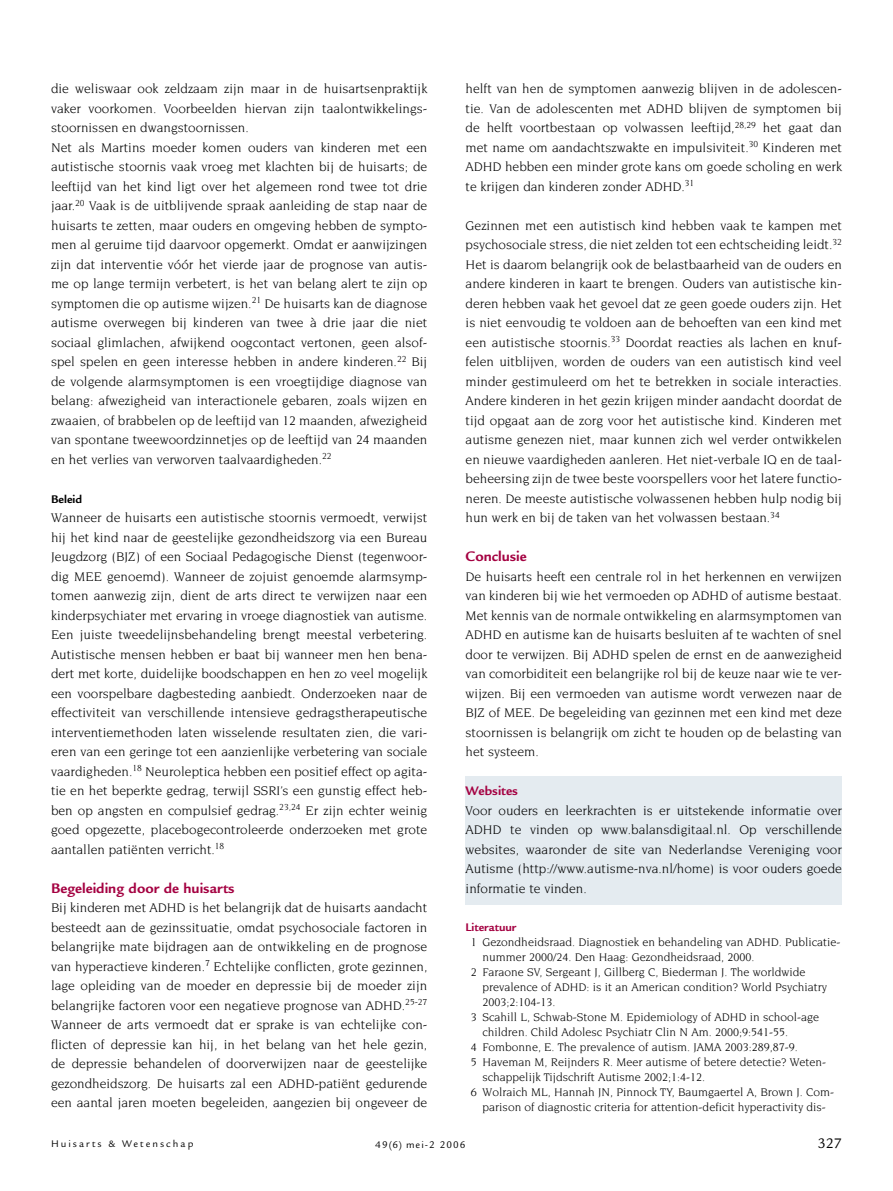
<style>
.page{position:relative;width:893px;height:1191px;background:#fff}
.page>*{position:absolute;margin:0;border:0;box-sizing:border-box;transform-origin:0 0}
.Kop1{font:700 15px "Legacy Sans";color:#a40041}
.t1{font:15px "Legacy Sans";color:#000}
.Blok{font:13.5px/19.5px "Novarese";color:#000;text-align:justify}
.Blokkop{font:700 13.5px "Legacy Sans";color:#a40041}
.Literatuurlijst{font:12px/15px "Novarese";color:#000}
.Literatuurkop{font:700 12px "Legacy Sans";color:#a40041}
.Kop2{font:700 12px "Legacy Sans";color:#000}
.t2{font:10.5px "Legacy Sans";letter-spacing:.19em;color:#000}
.t3{font:10.5px "Legacy Sans";letter-spacing:.1em;color:#000}
</style>
<div class="page">
<div style="left:466px;top:776px;width:376px;height:128px;background:#e4ebf0"></div>
<p class="Blok" style="left:51px;top:79px;width:378px">die weliswaar ook zeldzaam zijn maar in de huisartsenpraktijk vaker voorkomen. Voorbeelden hiervan zijn taalontwikkelings&shy;stoornissen en dwangstoornissen.</p>
<p class="Blok" style="left:51px;top:137px;width:378px">Net als Martins moeder komen ouders van kinderen met een autistische stoornis vaak vroeg met klachten bij de huisarts; de leeftijd van het kind ligt over het algemeen rond twee tot drie jaar.<sup>20</sup> Vaak is de uitblijvende spraak aanleiding de stap naar de huisarts te zetten, maar ouders en omgeving hebben de sympto&shy;men al geruime tijd daarvoor opgemerkt. Omdat er aanwijzingen zijn dat interventie vóór het vierde jaar de prognose van autis&shy;me op lange termijn verbetert, is het van belang alert te zijn op symptomen die op autisme wijzen.<sup>21</sup> De huisarts kan de diagnose autisme overwegen bij kinderen van twee à drie jaar die niet sociaal glimlachen, afwijkend oogcontact vertonen, geen alsof&shy;spel spelen en geen interesse hebben in andere kinderen.<sup>22</sup> Bij de volgende alarmsymptomen is een vroegtijdige diagnose van belang: afwezigheid van interactionele gebaren, zoals wijzen en zwaaien, of brabbelen op de leeftijd van 12 maanden, afwezigheid van spontane tweewoordzinnetjes op de leeftijd van 24 maanden en het verlies van verworven taalvaardigheden.<sup>22</sup></p>
<p class="Kop2" style="left:51px;top:492px;width:33px">Beleid</p>
<p class="Blok" style="left:51px;top:508px;width:378px">Wanneer de huisarts een autistische stoornis vermoedt, verwijst hij het kind naar de geestelijke gezondheidszorg via een Bureau Jeugdzorg (BJZ) of een Sociaal Pedagogische Dienst (tegenwoor&shy;dig MEE genoemd). Wanneer de zojuist genoemde alarmsymp&shy;tomen aanwezig zijn, dient de arts direct te verwijzen naar een kinderpsychiater met ervaring in vroege diagnostiek van autisme.<br>Een juiste tweedelijnsbehandeling brengt meestal verbetering.<br>Autistische mensen hebben er baat bij wanneer men hen bena&shy;dert met korte, duidelijke boodschappen en hen zo veel mogelijk een voorspelbare dagbesteding aanbiedt. Onderzoeken naar de effectiviteit van verschillende intensieve gedragstherapeutische interventiemethoden laten wisselende resultaten zien, die vari&shy;eren van een geringe tot een aanzienlijke verbetering van sociale vaardigheden.<sup>18</sup> Neuroleptica hebben een positief effect op agita&shy;tie en het beperkte gedrag, terwijl SSRI’s een gunstig effect heb&shy;ben op angsten en compulsief gedrag.<sup>23,24</sup> Er zijn echter weinig goed opgezette, placebogecontroleerde onderzoeken met grote aantallen patiënten verricht.<sup>18</sup></p>
<p class="Kop1" style="left:51px;top:879px;width:185px">Begeleiding door de huisarts</p>
<p class="Blok" style="left:51px;top:898px;width:378px">Bij kinderen met ADHD is het belangrijk dat de huisarts aandacht besteedt aan de gezinssituatie, omdat psychosociale factoren in belangrijke mate bijdragen aan de ontwikkeling en de prognose van hyperactieve kinderen.<sup>7</sup> Echtelijke conflicten, grote gezinnen, lage opleiding van de moeder en depressie bij de moeder zijn belangrijke factoren voor een negatieve prognose van ADHD.<sup>25-27<br></sup>Wanneer de arts vermoedt dat er sprake is van echtelijke con&shy;flicten of depressie kan hij, in het belang van het hele gezin, de depressie behandelen of doorverwijzen naar de geestelijke gezondheidszorg. De huisarts zal een ADHD-patiënt gedurende een aantal jaren moeten begeleiden, aangezien bij ongeveer de</p>
<p class="Blok" style="left:466px;top:79px;width:378px">helft van hen de symptomen aanwezig blijven in de adolescen&shy;tie. Van de adolescenten met ADHD blijven de symptomen bij de helft voortbestaan op volwassen leeftijd,<sup>28,29</sup> het gaat dan met name om aandachtszwakte en impulsiviteit.<sup>30</sup> Kinderen met ADHD hebben een minder grote kans om goede scholing en werk te krijgen dan kinderen zonder ADHD.<sup>31</sup></p>
<p class="Blok" style="left:466px;top:215px;width:378px">Gezinnen met een autistisch kind hebben vaak te kampen met psychosociale stress, die niet zelden tot een echtscheiding leidt.<sup>32<br></sup>Het is daarom belangrijk ook de belastbaarheid van de ouders en andere kinderen in kaart te brengen. Ouders van autistische kin&shy;deren hebben vaak het gevoel dat ze geen goede ouders zijn. Het is niet eenvoudig te voldoen aan de behoeften van een kind met een autistische stoornis.<sup>33</sup> Doordat reacties als lachen en knuf&shy;felen uitblijven, worden de ouders van een autistisch kind veel minder gestimuleerd om het te betrekken in sociale interacties.<br>Andere kinderen in het gezin krijgen minder aandacht doordat de tijd opgaat aan de zorg voor het autistische kind. Kinderen met autisme genezen niet, maar kunnen zich wel verder ontwikkelen en nieuwe vaardigheden aanleren. Het niet-verbale IQ en de taal&shy;beheersing zijn de twee beste voorspellers voor het latere functio&shy;neren. De meeste autistische volwassenen hebben hulp nodig bij hun werk en bij de taken van het volwassen bestaan.<sup>34</sup></p>
<p class="Kop1" style="left:466px;top:548px;width:63px">Conclusie</p>
<p class="Blok" style="left:466px;top:566px;width:378px">De huisarts heeft een centrale rol in het herkennen en verwijzen van kinderen bij wie het vermoeden op ADHD of autisme bestaat.<br>Met kennis van de normale ontwikkeling en alarmsymptomen van ADHD en autisme kan de huisarts besluiten af te wachten of snel door te verwijzen. Bij ADHD spelen de ernst en de aanwezigheid van comorbiditeit een belangrijke rol bij de keuze naar wie te ver&shy;wijzen. Bij een vermoeden van autisme wordt verwezen naar de BJZ of MEE. De begeleiding van gezinnen met een kind met deze stoornissen is belangrijk om zicht te houden op de belasting van het systeem.</p>
<p class="Blokkop" style="left:466px;top:783px;width:54px">Websites</p>
<p class="Blok" style="left:466px;top:800px;width:378px">Voor ouders en leerkrachten is er uitstekende informatie over ADHD te vinden op www.balansdigitaal.nl. Op verschillende websites, waaronder de site van Nederlandse Vereniging voor Autisme (http://www.autisme-nva.nl/home) is voor ouders goede informatie te vinden.</p>
<p class="Literatuurkop" style="left:466px;top:920px;width:52px">Literatuur</p>
<p class="Literatuurlijst" style="left:483px;top:934px;width:359px;text-indent:-12px">1 Gezondheidsraad. Diagnostiek en behandeling van ADHD. Publicatie&shy;nummer 2000/24. Den Haag: Gezondheidsraad, 2000.</p>
<p class="Literatuurlijst" style="left:483px;top:964px;width:346px;text-indent:-12px">2 Faraone SV, Sergeant J, Gillberg C, Biederman J. The worldwide prevalence of ADHD: is it an American condition? World Psychiatry<br>2003;2:104-13.</p>
<p class="Literatuurlijst" style="left:483px;top:1009px;width:338px;text-indent:-12px">3 Scahill L, Schwab-Stone M. Epidemiology of ADHD in school-age children. Child Adolesc Psychiatr Clin N Am. 2000;9:541-55.</p>
<p class="Literatuurlijst" style="left:471px;top:1039px;width:329px">4 Fombonne, E. The prevalence of autism. JAMA 2003:289,87-9.</p>
<p class="Literatuurlijst" style="left:483px;top:1054px;width:345px;text-indent:-12px">5 Haveman M, Reijnders R. Meer autisme of betere detectie? Weten&shy;schappelijk Tijdschrift Autisme 2002;1:4-12.</p>
<p class="Literatuurlijst" style="left:471px;top:1084px;width:365px;text-align:center">6 Wolraich ML, Hannah JN, Pinnock TY, Baumgaertel A, Brown J. Com&shy;parison of diagnostic criteria for attention-deficit hyperactivity dis-</p>
<p class="t2" style="left:51px;top:1138px;width:144px">Huisarts &amp; Wetenschap</p>
<p class="t3" style="left:375px;top:1138px;width:92px">49(6) mei-2 2006</p>
<p class="t1" style="left:818px;top:1134px;width:26px">327</p>
</div>
